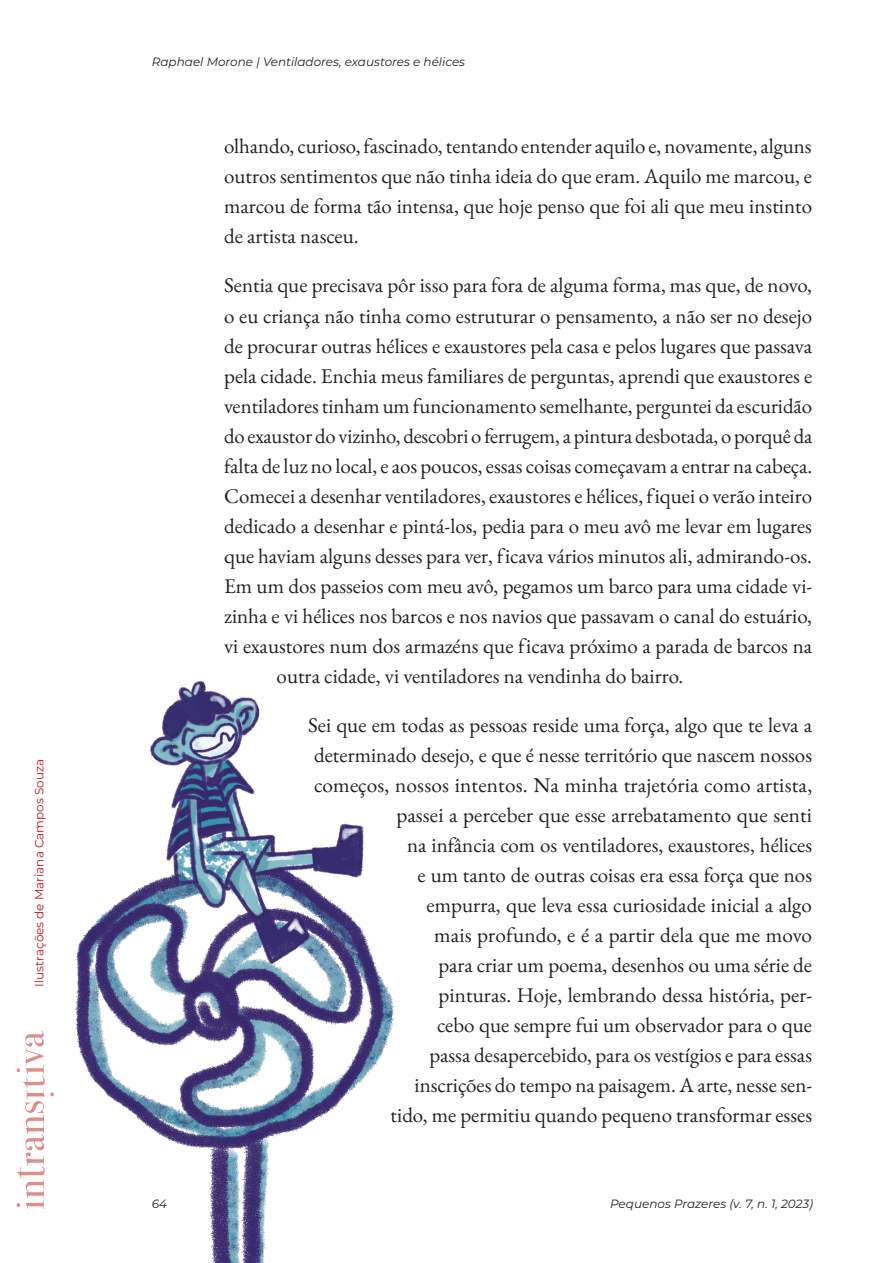
<style>
.page{position:relative;width:893px;height:1263px;background:#fff}
.page>*{position:absolute;margin:0;border:0;box-sizing:border-box;transform-origin:0 0}
.Corpo_do_texto{font:21px/30px "EB Garamond";color:#231f20;text-align:justify}
.Cabeçalhos_e_rodapés{font:italic 12px "Montserrat";color:#231f20}
.Créditos_da_ilustração{font:12px "Montserrat";color:#b91b1a}
</style>
<div class="page">
<img style="left:16px;top:680px;width:379px;height:583px">
<svg style="left:17px;top:1030px;width:37px;height:179px"></svg>
<p class="Créditos_da_ilustração" style="left:31px;top:986px;width:229px;rotate:-90deg">Ilustrações de Mariana Campos Souza</p>
<p class="Cabeçalhos_e_rodapés" style="left:152px;top:53px;width:315px">Raphael Morone | Ventiladores, exaustores e hélices</p>
<p class="Corpo_do_texto" style="left:224px;top:131px;width:590px">olhando, curioso, fascinado, tentando entender aquilo e, novamente, alguns outros sentimentos que não tinha ideia do que eram. Aquilo me marcou, e marcou de forma tão intensa, que hoje penso que foi ali que meu instinto de artista nasceu.</p>
<p class="Corpo_do_texto" style="left:224px;top:271px;width:589px">Sentia que precisava pôr isso para fora de alguma forma, mas que, de novo,</p>
<p class="Corpo_do_texto" style="left:224px;top:301px;width:589px">o eu criança não tinha como estruturar o pensamento, a não ser no desejo</p>
<p class="Corpo_do_texto" style="left:224px;top:331px;width:590px">de procurar outras hélices e exaustores pela casa e pelos lugares que passava</p>
<p class="Corpo_do_texto" style="left:224px;top:361px;width:590px">pela cidade. Enchia meus familiares de perguntas, aprendi que exaustores e</p>
<p class="Corpo_do_texto" style="left:224px;top:391px;width:589px">ventiladores tinham um funcionamento semelhante, perguntei da escuridão</p>
<p class="Corpo_do_texto" style="left:224px;top:421px;width:590px">do exaustor do vizinho, descobri o ferrugem, a pintura desbotada, o porquê da</p>
<p class="Corpo_do_texto" style="left:224px;top:451px;width:590px">falta de luz no local, e aos poucos, essas coisas começavam a entrar na cabeça.</p>
<p class="Corpo_do_texto" style="left:224px;top:481px;width:590px">Comecei a desenhar ventiladores, exaustores e hélices, fiquei o verão inteiro</p>
<p class="Corpo_do_texto" style="left:224px;top:511px;width:589px">dedicado a desenhar e pintá-los, pedia para o meu avô me levar em lugares</p>
<p class="Corpo_do_texto" style="left:224px;top:541px;width:589px">que haviam alguns desses para ver, ficava vários minutos ali, admirando-os.</p>
<p class="Corpo_do_texto" style="left:224px;top:571px;width:590px">Em um dos passeios com meu avô, pegamos um barco para uma cidade vi-</p>
<p class="Corpo_do_texto" style="left:224px;top:601px;width:589px">zinha e vi hélices nos barcos e nos navios que passavam o canal do estuário,</p>
<p class="Corpo_do_texto" style="left:224px;top:631px;width:590px">vi exaustores num dos armazéns que ficava próximo a parada de barcos na</p>
<p class="Corpo_do_texto" style="left:277px;top:661px;width:408px">outra cidade, vi ventiladores na vendinha do bairro.</p>
<p class="Corpo_do_texto" style="left:308px;top:710px;width:506px;text-align:right">Sei que em todas as pessoas reside uma força, algo que te leva a determinado desejo, e que é nesse território que nascem nossos começos, nossos intentos. Na minha trajetória como artista, passei a perceber que esse arrebatamento que senti<br>na infância com os ventiladores, exaustores, hélices<br>e um tanto de outras coisas era essa força que nos<br>empurra, que leva essa curiosidade inicial a algo<br>mais profundo, e é a partir dela que me movo<br>para criar um poema, desenhos ou uma série de<br>pinturas. Hoje, lembrando dessa história, per-<br>cebo que sempre fui um observador para o que<br>passa desapercebido, para os vestígios e para essas<br>inscrições do tempo na paisagem. A arte, nesse sen-<br>tido, me permitiu quando pequeno transformar esses</p>
<p class="Cabeçalhos_e_rodapés" style="left:152px;top:1195px;width:17px">64</p>
<p class="Cabeçalhos_e_rodapés" style="left:610px;top:1195px;width:205px">Pequenos Prazeres (v. 7, n. 1, 2023)</p>
</div>
